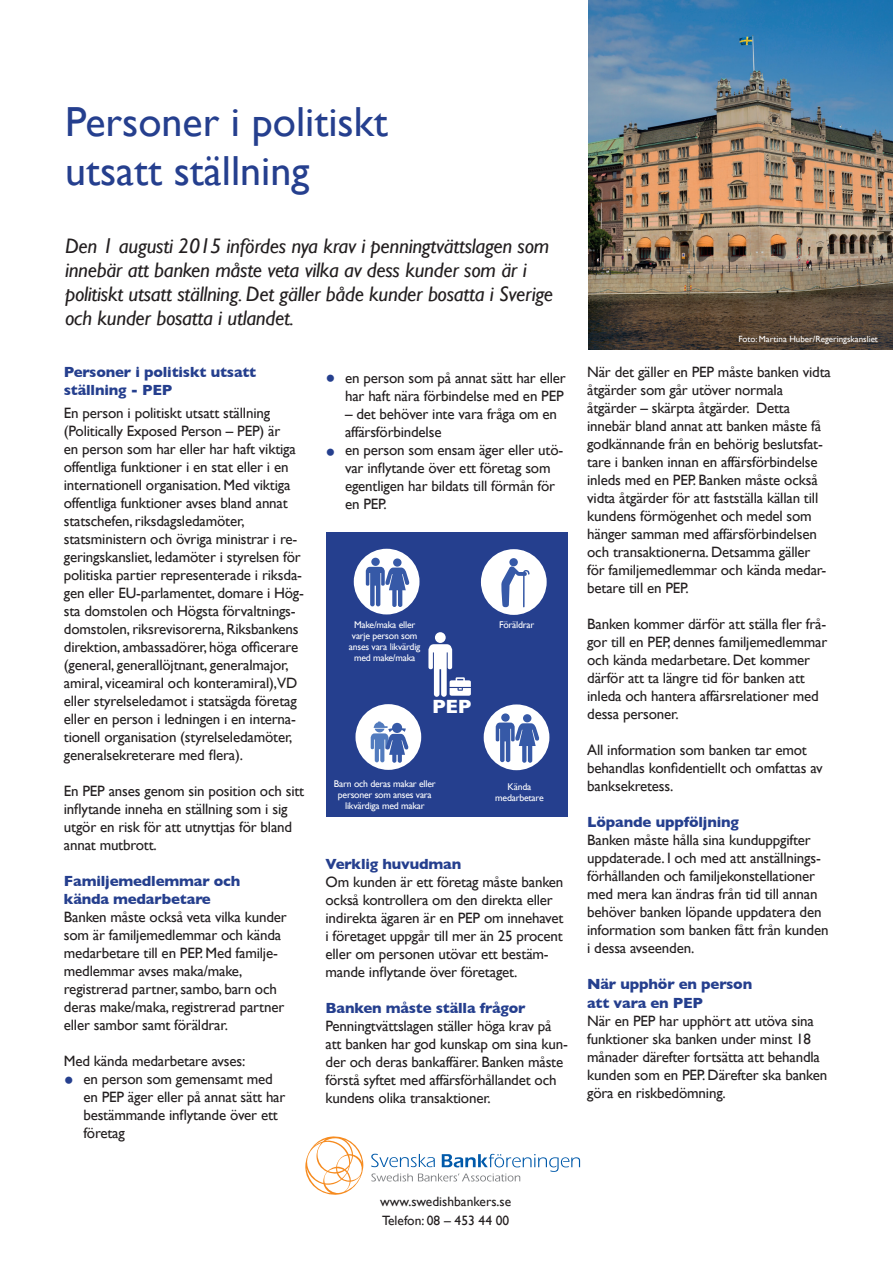
<style>
.page{position:relative;width:893px;height:1263px;background:#fff}
.page>*{position:absolute;margin:0;border:0;box-sizing:border-box;transform-origin:0 0}
.t1{font:42px/49.5px "Gill Sans";color:#253f8e}
.t2{font:28.5px "Gill Sans";color:#253f8e}
.t3{font:italic 21px/24px "Gill Sans";letter-spacing:-.015em;color:#231f20}
.t4{font:700 19.5px "Gill Sans";color:#fff}
.t5{font:15px/18px "Gill Sans";letter-spacing:-.01em;color:#231f20}
.t6{font:700 15px/18px "Gill Sans";letter-spacing:-.01em;color:#253f8e}
.t7{font:13.5px/19.5px "Gill Sans";color:#231f20}
.t8{font:9.75px/10.9px "Gill Sans";letter-spacing:-.02em;color:#fff;text-align:center}
.t9{font:9px "Gill Sans";color:#fff}
</style>
<div class="page">
<img style="left:588px;top:0;width:305px;height:350px">
<svg style="left:305px;top:1136px;width:275px;height:59px"></svg>
<div style="left:326px;top:533px;width:242px;height:284px;background:#253f8e"></div>
<div style="left:354px;top:549px;width:65px;height:65px;background:#fff;border-radius:50%"></div>
<div style="left:371px;top:558px;width:9px;height:8px;background:#3659a7;border-radius:50%"></div>
<div style="left:393px;top:558px;width:9px;height:9px;background:#3659a7;border-radius:50%"></div>
<svg style="left:366px;top:567px;width:44px;height:40px"></svg>
<div style="left:484px;top:704px;width:65px;height:66px;background:#fff;border-radius:50%"></div>
<div style="left:501px;top:713px;width:9px;height:9px;background:#3659a7;border-radius:50%"></div>
<div style="left:523px;top:714px;width:8px;height:8px;background:#3659a7;border-radius:50%"></div>
<svg style="left:496px;top:722px;width:44px;height:41px"></svg>
<div style="left:435px;top:632px;width:11px;height:11px;background:#fff;border-radius:50%"></div>
<svg style="left:428px;top:644px;width:43px;height:53px"></svg>
<div style="left:481px;top:549px;width:66px;height:66px;background:#fff;border-radius:50%"></div>
<div style="left:509px;top:558px;width:9px;height:8px;background:#3659a7;border-radius:50%"></div>
<svg style="left:501px;top:565px;width:29px;height:42px"></svg>
<div style="left:355px;top:704px;width:66px;height:66px;background:#fff;border-radius:50%"></div>
<svg style="left:371px;top:721px;width:38px;height:42px"></svg>
<h1 class="t1" style="left:65px;top:96px;width:324px">Personer i politiskt utsatt ställning</h1>
<h3 class="t3" style="left:65px;top:233px;width:489px">Den 1 augusti 2015 infördes nya krav i penningtvättslagen som innebär att banken måste veta vilka av dess kunder som är i politiskt utsatt ställning. Det gäller både kunder bosatta i Sverige och kunder bosatta i utlandet.</h3>
<p class="t6" style="left:64px;top:363px;width:194px">Personer i politiskt utsatt ställning - PEP</p>
<p class="t5" style="left:64px;top:403px;width:242px">En person i politiskt utsatt ställning (Politically Exposed Person – PEP) är<br>en person som har eller har haft viktiga offentliga funktioner i en stat eller i en internationell organisation. Med viktiga offentliga funktioner avses bland annat statschefen, riksdagsledamöter, statsministern och övriga ministrar i re&shy;geringskansliet, ledamöter i styrelsen för politiska partier representerade i riksda&shy;gen eller EU-parlamentet, domare i Hög&shy;sta domstolen och Högsta förvaltnings&shy;domstolen, riksrevisorerna, Riksbankens direktion, ambassadörer, höga officerare (general, generallöjtnant, generalmajor, amiral, viceamiral och konteramiral),VD eller styrelseledamot i statsägda företag eller en person i ledningen i en interna&shy;tionell organisation (styrelseledamöter, generalsekreterare med flera).</p>
<p class="t5" style="left:64px;top:781px;width:242px">En PEP anses genom sin position och sitt inflytande inneha en ställning som i sig utgör en risk för att utnyttjas för bland annat mutbrott.</p>
<p class="t6" style="left:64px;top:871px;width:178px">Familjemedlemmar och kända medarbetare</p>
<p class="t5" style="left:64px;top:907px;width:225px">Banken måste också veta vilka kunder som är familjemedlemmar och kända medarbetare till en PEP. Med familje&shy;medlemmar avses maka/make, registrerad partner, sambo, barn och deras make/maka, registrerad partner eller sambor samt föräldrar.</p>
<p class="t5" style="left:83px;top:1051px;width:204px;text-indent:-20px">Med kända medarbetare avses:<br>en person som gemensamt med en PEP äger eller på annat sätt har bestämmande inflytande över ett företag</p>
<h2 class="t2" style="left:64px;top:1064px;width:12px">•</h2>
<h2 class="t2" style="left:326px;top:361px;width:12px">•</h2>
<h2 class="t2" style="left:326px;top:436px;width:12px">•</h2>
<p class="t5" style="left:345px;top:368px;width:222px">en person som på annat sätt har eller har haft nära förbindelse med en PEP</p>
<p class="t5" style="left:345px;top:404px;width:220px">– det behöver inte vara fråga om en affärsförbindelse<br>en person som ensam äger eller utö&shy;var inflytande över ett företag som egentligen har bildats till förmån för en PEP.</p>
<p class="t8" style="left:349px;top:620px;width:73px">Make/maka eller varje person som anses vara likvärdig med make/maka</p>
<h3 class="t4" style="left:432px;top:695px;width:41px">PEP</h3>
<p class="t8" style="left:499px;top:620px;width:37px">Föräldrar</p>
<p class="t8" style="left:334px;top:778px;width:103px">Barn och deras makar eller personer som anses vara likvärdiga med makar</p>
<p class="t8" style="left:495px;top:781px;width:50px">Kända medarbetare</p>
<p class="t6" style="left:326px;top:854px;width:137px">Verklig huvudman</p>
<p class="t5" style="left:326px;top:872px;width:239px">Om kunden är ett företag måste banken också kontrollera om den direkta eller indirekta ägaren är en PEP om innehavet i företaget uppgår till mer än 25 procent eller om personen utövar ett bestäm&shy;mande inflytande över företaget.</p>
<p class="t6" style="left:326px;top:998px;width:201px">Banken måste ställa frågor</p>
<p class="t5" style="left:326px;top:1016px;width:244px">Penningtvättslagen ställer höga krav på att banken har god kunskap om sina kun&shy;der och deras bankaffärer. Banken måste förstå syftet med affärsförhållandet och kundens olika transaktioner.</p>
<p class="t9" style="left:738px;top:334px;width:141px">Foto: Martina Huber/Regeringskansliet</p>
<p class="t5" style="left:587px;top:363px;width:245px">När det gäller en PEP måste banken vidta åtgärder som går utöver normala åtgärder – skärpta åtgärder. Detta innebär bland annat att banken måste få godkännande från en behörig beslutsfat&shy;tare i banken innan en affärsförbindelse inleds med en PEP. Banken måste också vidta åtgärder för att fastställa källan till kundens förmögenhet och medel som hänger samman med affärsförbindelsen och transaktionerna. Detsamma gäller för familjemedlemmar och kända medar&shy;betare till en PEP.</p>
<p class="t5" style="left:587px;top:615px;width:242px">Banken kommer därför att ställa fler frå&shy;gor till en PEP, dennes familjemedlemmar och kända medarbetare. Det kommer därför att ta längre tid för banken att inleda och hantera affärsrelationer med dessa personer.</p>
<p class="t5" style="left:587px;top:741px;width:237px">All information som banken tar emot behandlas konfidentiellt och omfattas av banksekretess.</p>
<p class="t6" style="left:587px;top:813px;width:153px">Löpande uppföljning</p>
<p class="t5" style="left:587px;top:831px;width:243px">Banken måste hålla sina kunduppgifter uppdaterade. I och med att anställnings&shy;förhållanden och familjekonstellationer med mera kan ändras från tid till annan behöver banken löpande uppdatera den information som banken fått från kunden i dessa avseenden.</p>
<p class="t6" style="left:587px;top:975px;width:167px">När upphör en person att vara en PEP</p>
<p class="t5" style="left:587px;top:1011px;width:242px">När en PEP har upphört att utöva sina funktioner ska banken under minst 18 månader därefter fortsätta att behandla kunden som en PEP. Därefter ska banken göra en riskbedömning.</p>
<p class="t7" style="left:380px;top:1191px;width:132px">www.swedishbankers.se<br>Telefon: 08 – 453 44 00</p>
</div>
